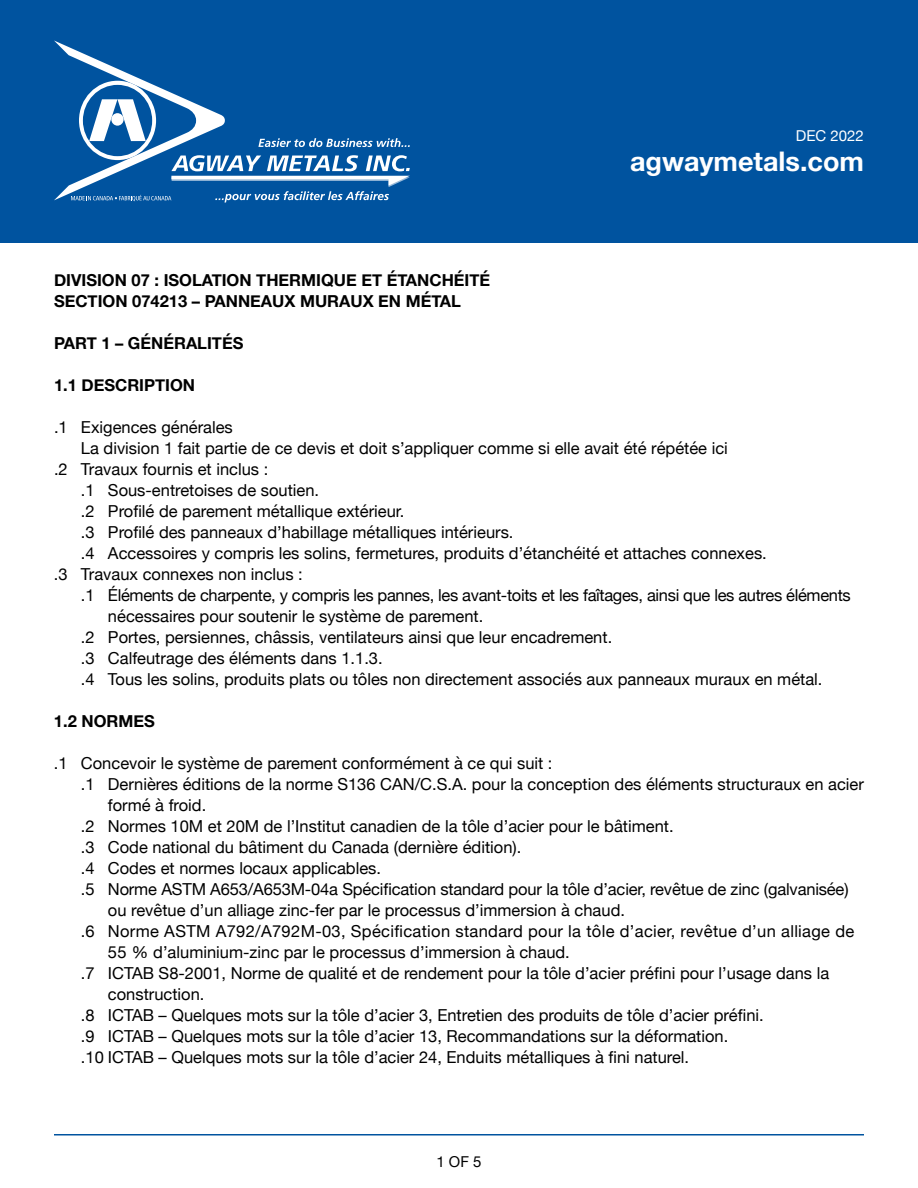
<style>
.page{position:relative;width:918px;height:1188px;background:#fff}
.page>*{position:absolute;margin:0;border:0;box-sizing:border-box;transform-origin:0 0}
.t1{font:700 27px "Helvetica Neue";color:#fff}
.t2{font:16.5px "Helvetica Neue";color:#000}
.t3{font:700 16.5px/21px "Helvetica Neue";color:#000}
.t4{font:16.5px "Helvetica Neue";letter-spacing:-.02em;color:#000}
.t5{font:16.5px "Helvetica Neue";letter-spacing:.02em;color:#000}
.t6{font:15px "Helvetica Neue";color:#fff}
.t7{font:15px "Helvetica Neue";color:#000}
</style>
<div class="page">
<div style="left:0;top:0;width:918px;height:243px;background:#00539f"></div>
<svg style="left:54px;top:41px;width:356px;height:161px"></svg>
<hr style="left:54px;top:1134px;width:810px;height:2px;background:#00539f">
<p class="t6" style="left:796px;top:125px;width:70px">DEC 2022</p>
<h1 class="t1" style="left:630px;top:140px;width:235px">agwaymetals.com</h1>
<p class="t3" style="left:54px;top:270px;width:438px">DIVISION 07 : ISOLATION THERMIQUE ET ÉTANCHÉITÉ<br>SECTION 074213 – PANNEAUX MURAUX EN MÉTAL</p>
<p class="t3" style="left:54px;top:333px;width:191px">PART 1 – GÉNÉRALITÉS</p>
<p class="t3" style="left:54px;top:375px;width:143px">1.1 DESCRIPTION</p>
<p class="t2" style="left:54px;top:415px;width:180px">.1 Exigences générales</p>
<p class="t2" style="left:81px;top:436px;width:648px">La division 1 fait partie de ce devis et doit s’appliquer comme si elle avait été répétée ici</p>
<p class="t2" style="left:54px;top:457px;width:216px">.2 Travaux fournis et inclus :</p>
<p class="t2" style="left:81px;top:478px;width:240px">.1 Sous-entretoises de soutien.</p>
<p class="t2" style="left:81px;top:499px;width:325px">.2 Profilé de parement métallique extérieur.</p>
<p class="t2" style="left:81px;top:520px;width:434px">.3 Profilé des panneaux d’habillage métalliques intérieurs.</p>
<p class="t2" style="left:81px;top:541px;width:687px">.4 Accessoires y compris les solins, fermetures, produits d’étanchéité et attaches connexes.</p>
<p class="t2" style="left:54px;top:562px;width:250px">.3 Travaux connexes non inclus :</p>
<p class="t4" style="left:81px;top:583px;width:771px">.1 Éléments de charpente, y compris les pannes, les avant-toits et les faîtages, ainsi que les autres éléments</p>
<p class="t2" style="left:108px;top:604px;width:377px">nécessaires pour soutenir le système de parement.</p>
<p class="t2" style="left:81px;top:625px;width:533px">.2 Portes, persiennes, châssis, ventilateurs ainsi que leur encadrement.</p>
<p class="t2" style="left:81px;top:646px;width:303px">.3 Calfeutrage des éléments dans 1.1.3.</p>
<p class="t2" style="left:81px;top:667px;width:743px">.4 Tous les solins, produits plats ou tôles non directement associés aux panneaux muraux en métal.</p>
<p class="t3" style="left:54px;top:711px;width:102px">1.2 NORMES</p>
<p class="t2" style="left:54px;top:751px;width:500px">.1 Concevoir le système de parement conformément à ce qui suit :</p>
<p class="t2" style="left:81px;top:772px;width:785px">.1 Dernières éditions de la norme S136 CAN/C.S.A. pour la conception des éléments structuraux en acier</p>
<p class="t2" style="left:108px;top:793px;width:100px">formé à froid.</p>
<p class="t2" style="left:81px;top:814px;width:594px">.2 Normes 10M et 20M de l’Institut canadien de la tôle d’acier pour le bâtiment.</p>
<p class="t2" style="left:81px;top:835px;width:442px">.3 Code national du bâtiment du Canada (dernière édition).</p>
<p class="t2" style="left:81px;top:856px;width:302px">.4 Codes et normes locaux applicables.</p>
<p class="t2" style="left:81px;top:877px;width:769px">.5 Norme ASTM A653/A653M-04a Spécification standard pour la tôle d’acier, revêtue de zinc (galvanisée)</p>
<p class="t2" style="left:108px;top:898px;width:519px">ou revêtue d’un alliage zinc-fer par le processus d’immersion à chaud.</p>
<p class="t5" style="left:81px;top:919px;width:775px">.6 Norme ASTM A792/A792M-03, Spécification standard pour la tôle d’acier, revêtue d’un alliage de</p>
<p class="t2" style="left:108px;top:940px;width:463px">55 % d’aluminium-zinc par le processus d’immersion à chaud.</p>
<p class="t2" style="left:81px;top:961px;width:750px">.7 ICTAB S8-2001, Norme de qualité et de rendement pour la tôle d’acier préfini pour l’usage dans la</p>
<p class="t2" style="left:108px;top:982px;width:98px">construction.</p>
<p class="t2" style="left:81px;top:1003px;width:684px">.8 ICTAB – Quelques mots sur la tôle d’acier 3, Entretien des produits de tôle d’acier préfini.</p>
<p class="t2" style="left:81px;top:1024px;width:649px">.9 ICTAB – Quelques mots sur la tôle d’acier 13, Recommandations sur la déformation.</p>
<p class="t2" style="left:81px;top:1045px;width:610px">.10 ICTAB – Quelques mots sur la tôle d’acier 24, Enduits métalliques à fini naturel.</p>
<p class="t7" style="left:436px;top:1150px;width:47px">1 of 5</p>
</div>
